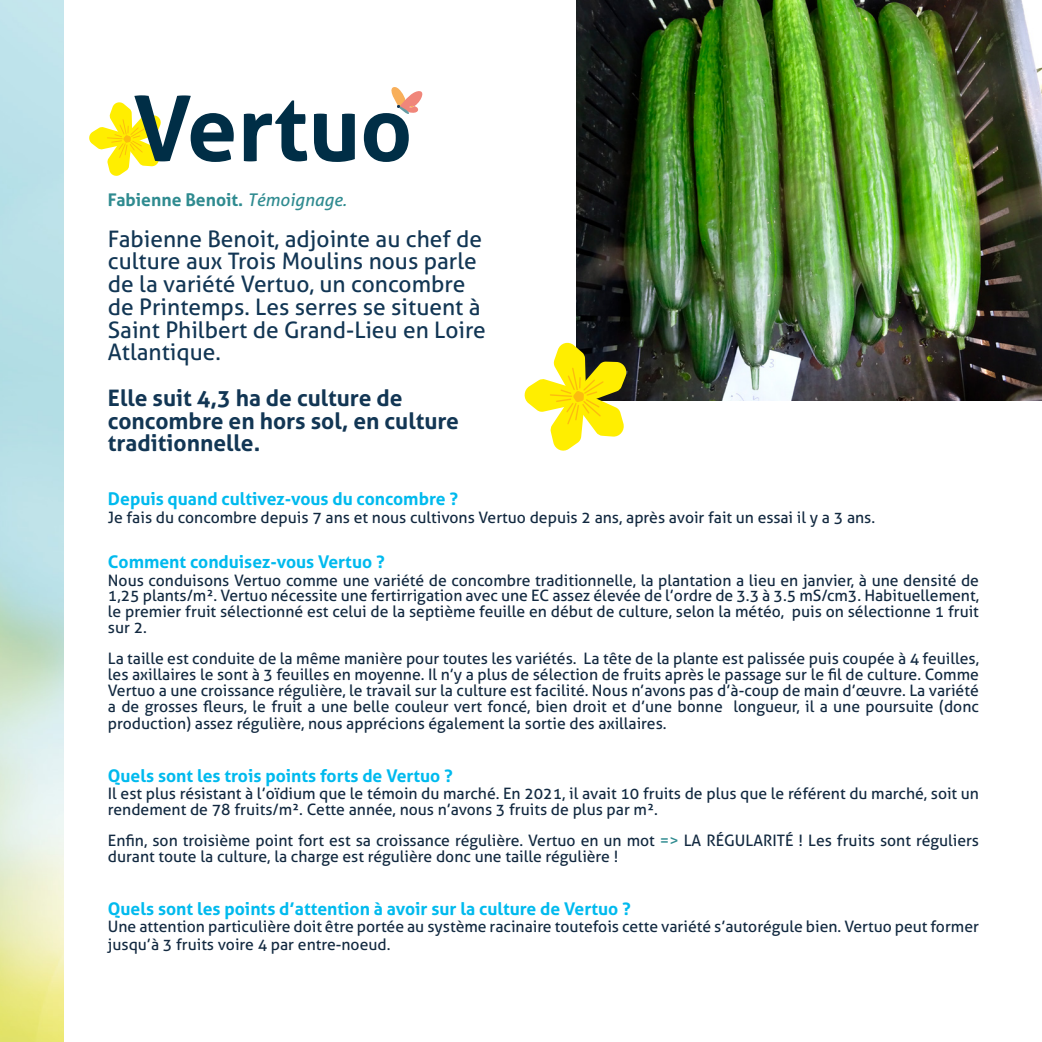
<style>
.page{position:relative;width:1042px;height:1042px;background:#fff}
.page>*{position:absolute;margin:0;border:0;box-sizing:border-box;transform-origin:0 0}
.t1{font:22.75px/22.8px "Aller";color:#123654}
.t2{font:700 22.75px/22.8px "Aller";color:#123654}
.t3{font:700 17.5px "Aller";color:#00baee}
.t4{font:700 17.5px "Aller";color:#2f8b90}
.t5{font:15.75px/15.8px "Aller";color:#122940}
.s1{font-weight:400;font-style:italic}
.s2{color:#2f8b90}
</style>
<div class="page">
<img style="left:0;top:0;width:63px;height:1042px">
<svg style="left:89px;top:95px;width:145px;height:81px"></svg>
<svg style="left:244px;top:100px;width:63px;height:61px"></svg>
<svg style="left:314px;top:114px;width:41px;height:48px"></svg>
<svg style="left:364px;top:87px;width:59px;height:75px"></svg>
<img style="left:576px;top:0;width:466px;height:401px">
<svg style="left:524px;top:341px;width:104px;height:110px"></svg>
<p class="t4" style="left:108px;top:189px;width:240px">Fabienne Benoit. <span class="s1">Témoignage.</span></p>
<p class="t1" style="left:108px;top:227px;width:379px">Fabienne Benoit, adjointe au chef de culture aux Trois Moulins nous parle de la variété Vertuo, un concombre de Printemps. Les serres se situent à<br>Saint Philbert de Grand-Lieu en Loire<br>Atlantique.</p>
<p class="t2" style="left:108px;top:386px;width:353px">Elle suit 4,3 ha de culture de concombre en hors sol, en culture traditionnelle.</p>
<p class="t3" style="left:108px;top:488px;width:352px">Depuis quand cultivez-vous du concombre ?</p>
<p class="t5" style="left:108px;top:509px;width:769px">Je fais du concombre depuis 7 ans et nous cultivons Vertuo depuis 2 ans, après avoir fait un essai il y a 3 ans.</p>
<p class="t3" style="left:108px;top:551px;width:278px">Comment conduisez-vous Vertuo ?</p>
<p class="t5" style="left:108px;top:572px;width:872px;text-align:justify">Nous conduisons Vertuo comme une variété de concombre traditionnelle, la plantation a lieu en janvier, à une densité de 1,25 plants/m². Vertuo nécessite une fertirrigation avec une EC assez élevée de l’ordre de 3.3 à 3.5 mS/cm3. Habituellement, le premier fruit sélectionné est celui de la septième feuille en début de culture, selon la météo, puis on sélectionne 1 fruit sur 2.</p>
<p class="t5" style="left:108px;top:651px;width:872px;text-align:justify">La taille est conduite de la même manière pour toutes les variétés. La tête de la plante est palissée puis coupée à 4 feuilles, les axillaires le sont à 3 feuilles en moyenne. Il n’y a plus de sélection de fruits après le passage sur le fil de culture. Comme Vertuo a une croissance régulière, le travail sur la culture est facilité. Nous n’avons pas d’à-coup de main d’œuvre. La variété a de grosses fleurs, le fruit a une belle couleur vert foncé, bien droit et d’une bonne longueur, il a une poursuite (donc</p>
<p class="t5" style="left:108px;top:715px;width:560px">production) assez régulière, nous apprécions également la sortie des axillaires.</p>
<p class="t3" style="left:108px;top:764px;width:346px">Quels sont les trois points forts de Vertuo ?</p>
<p class="t5" style="left:108px;top:785px;width:872px">Il est plus résistant à l’oïdium que le témoin du marché. En 2021, il avait 10 fruits de plus que le référent du marché, soit un rendement de 78 fruits/m². Cette année, nous n’avons 3 fruits de plus par m².</p>
<p class="t5" style="left:108px;top:833px;width:872px">Enfin, son troisième point fort est sa croissance régulière. Vertuo en un mot <span class="s2">=&gt;</span> LA RÉGULARITÉ ! Les fruits sont réguliers durant toute la culture, la charge est régulière donc une taille régulière !</p>
<p class="t3" style="left:108px;top:897px;width:524px">Quels sont les points d’attention à avoir sur la culture de Vertuo ?</p>
<p class="t5" style="left:108px;top:918px;width:872px;line-height:17.5px">Une attention particulière doit être portée au système racinaire toutefois cette variété s’autorégule bien. Vertuo peut former jusqu’à 3 fruits voire 4 par entre-noeud.</p>
</div>
